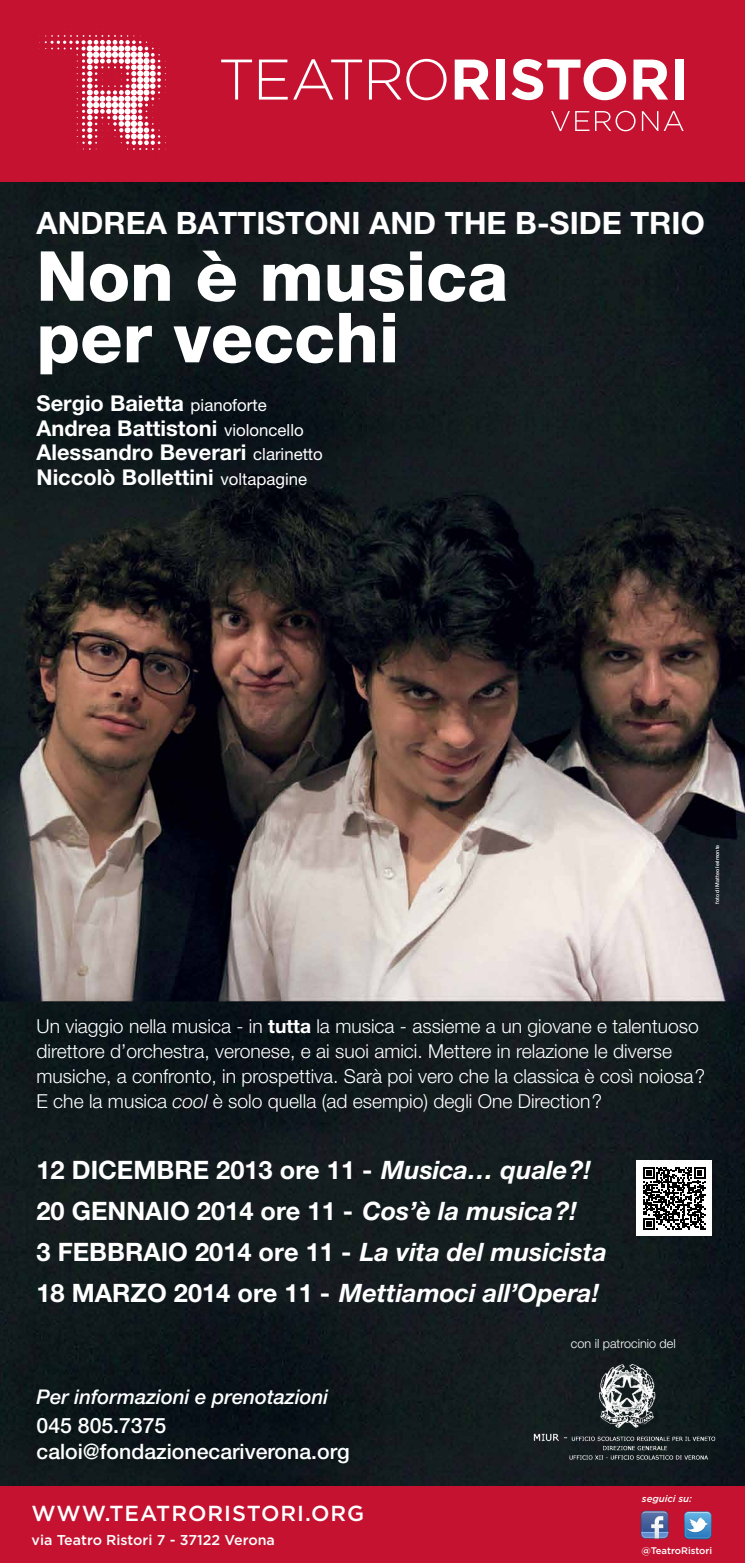
<style>
.page{position:relative;width:745px;height:1563px;background:#fff}
.page>*{position:absolute;margin:0;border:0;box-sizing:border-box;transform-origin:0 0}
.t1{font:800 69.12px/61.5px "Helvetica Neue LT Pro";color:#fff}
.t2{font:700 30.89px "Helvetica Neue LT Pro";color:#fff}
.t3{font:italic 700 25.38px/41.1px "Helvetica Neue LT Pro";color:#fff}
.t4{font:700 25.38px/41.1px "Helvetica Neue LT Pro";color:#fff}
.t5{font:700 21.79px "Helvetica Neue LT Pro";color:#fff}
.t6{font:500 21.7px "Gotham";letter-spacing:.045em;color:#fff}
.t7{font:500 21.18px/25.5px "Helvetica Neue LT Pro";color:#fff}
.t8{font:italic 500 20.3px "Helvetica Neue LT Pro";color:#fff}
.t9{font:300 19.25px/24.8px "Helvetica Neue LT Pro";color:#fff}
.t10{font:16.8px "Helvetica Neue LT Pro";color:#fff}
.t11{font:500 14.17px "Gotham";color:#fff}
.t12{font:300 12.6px "Helvetica Neue LT Pro";color:#fff}
.t13{font:500 9.54px "Gotham";color:#fff}
.t14{font:italic 500 9.54px "Gotham";color:#fff}
.t15{font:500 5.25px "Helvetica Neue LT Pro";letter-spacing:.005em;color:#fff}
.s1{font-weight:700}
.s2{font-style:italic}
.s3{font-style:normal}
</style>
<div class="page">
<img style="left:0;top:181px;width:744px;height:1305px">
<div style="left:0;top:0;width:744px;height:181px;background:#c41230"></div>
<svg style="left:39px;top:35px;width:127px;height:121px"></svg>
<div style="left:0;top:1486px;width:744px;height:77px;background:#c41230"></div>
<svg style="left:640px;top:1510px;width:28px;height:28px"></svg>
<svg style="left:684px;top:1511px;width:27px;height:28px"></svg>
<svg style="left:221px;top:60px;width:31px;height:40px"></svg>
<svg style="left:259px;top:60px;width:28px;height:40px"></svg>
<svg style="left:293px;top:59px;width:69px;height:41px"></svg>
<svg style="left:369px;top:59px;width:77px;height:41px"></svg>
<svg style="left:454px;top:60px;width:35px;height:40px"></svg>
<div style="left:495px;top:60px;width:9px;height:40px;background:#fff"></div>
<svg style="left:511px;top:59px;width:114px;height:41px"></svg>
<svg style="left:633px;top:60px;width:34px;height:40px"></svg>
<div style="left:674px;top:60px;width:9px;height:40px;background:#fff"></div>
<svg style="left:551px;top:111px;width:84px;height:20px"></svg>
<svg style="left:641px;top:111px;width:42px;height:20px"></svg>
<img style="left:527px;top:1355px;width:196px;height:112px">
<div style="left:636px;top:1160px;width:75px;height:76px;background:#fff"></div>
<svg style="left:643px;top:1167px;width:62px;height:62px"></svg>
<h2 class="t2" style="left:36px;top:203px;width:669px">Andrea Battistoni an d The B-Side Trio</h2>
<h1 class="t1" style="left:36px;top:245px;width:473px">Non è musica per vecchi</h1>
<p class="t5" style="left:36px;top:390px;width:149px">Sergio Baietta</p>
<p class="t10" style="left:190px;top:395px;width:78px">pianoforte</p>
<p class="t5" style="left:36px;top:415px;width:182px">Andrea Battistoni</p>
<p class="t10" style="left:224px;top:420px;width:81px">violoncello</p>
<p class="t5" style="left:36px;top:439px;width:211px">Alessandro Beverari</p>
<p class="t10" style="left:253px;top:444px;width:71px">clarinetto</p>
<p class="t5" style="left:36px;top:464px;width:178px">Niccolò Bollettini</p>
<p class="t10" style="left:220px;top:469px;width:88px">voltapagine</p>
<p class="t15" style="left:713px;top:904px;width:61px;rotate:-90deg">foto di Matteo Ierimonte</p>
<p class="t9" style="left:36px;top:1013px;width:669px">Un viaggio nella musica - in <span class="s1">tutta</span> la musica - assieme a un giovane e talentuoso direttore d’orchestra, veronese, e ai suoi amici. Mettere in relazione le diverse musiche, a confronto, in prospettiva. Sarà poi vero che la classica è così noiosa?<br>E che la musica <span class="s2">cool</span> è solo quella (ad esempio) degli One Direction?</p>
<h3 class="t4" style="left:36px;top:1148px;width:555px">12 dicembre 2013 ore 11 - <span class="s2">Musica… quale?!<br></span>20 genna</h3>
<h3 class="t3" style="left:36px;top:1189px;width:571px;text-indent:126px"><span class="s3">io 2014 ore 11 -</span> Cos’è la musica?!<br><span class="s3">3 febb raio 2014 ore 11 -</span> La vita del musicista<br><span class="s3">18 marzo 2014 ore 11 -</span> Mettiamoci all’Opera!</h3>
<p class="t8" style="left:36px;top:1385px;width:293px">Per informazioni e prenotazioni</p>
<p class="t7" style="left:36px;top:1412px;width:314px">045 805.7375 caloi@fondazionecariverona.org</p>
<p class="t12" style="left:570px;top:1336px;width:106px">con il patrocinio del</p>
<p class="t6" style="left:32px;top:1500px;width:334px">www.teatroristori.org</p>
<p class="t11" style="left:32px;top:1531px;width:245px">via Teatro Ristori 7 - 37122 Verona</p>
<p class="t14" style="left:641px;top:1493px;width:51px">seguici su:</p>
<p class="t13" style="left:641px;top:1545px;width:72px">@TeatroRistori</p>
</div>
